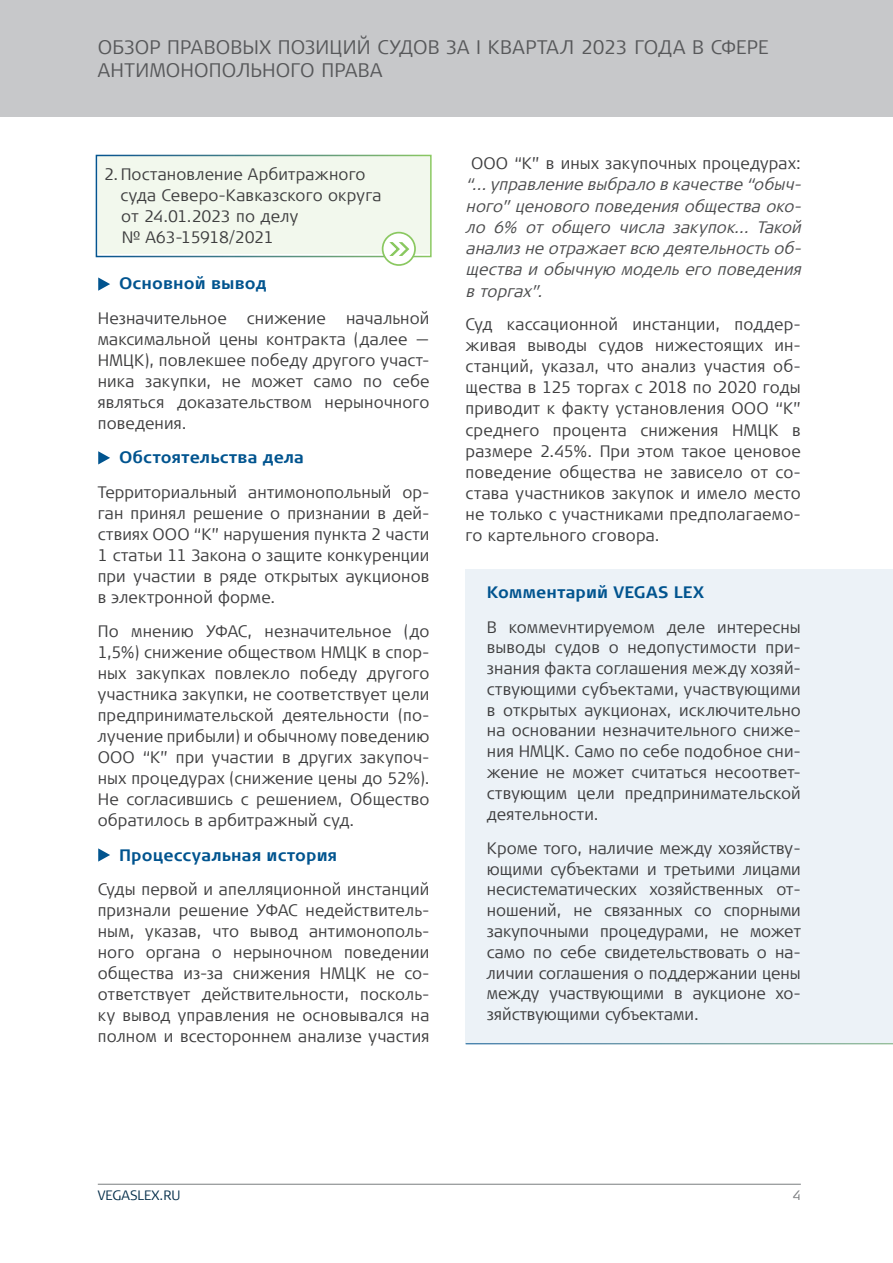
<style>
.page{position:relative;width:893px;height:1263px;background:#fff}
.page>*{position:absolute;margin:0;border:0;box-sizing:border-box;transform-origin:0 0}
.t1{font:300 19.5px/23.4px "Signa Offc Pro";letter-spacing:.01em;color:#57585a}
.t2{font:300 16.5px/21px "Signa Offc Pro";letter-spacing:.01em;color:#3e3e3f;text-align:justify}
.t3{font:italic 300 16.5px/21.3px "Signa Offc Pro";color:#4b4c4d}
.t4{font:700 16.5px "Signa Offc Pro";letter-spacing:.01em;color:#01548f}
.t5{font:300 13.5px "Signa Offc Pro";color:#032d49}
.t6{font:300 13.5px "Signa Offc Pro";color:#7a7c7f}
.s1{font-style:normal;color:#3e3e3f}
</style>
<div class="page">
<div style="left:0;top:0;width:893px;height:117px;background:#c7c8ca"></div>
<hr style="left:98px;top:1184px;width:703px;height:1px;background:#797d7f">
<div style="left:466px;top:570px;width:427px;height:474px;background:#ecf2f7"></div>
<div style="left:98px;top:156px;width:331px;height:98px;background:#f2f8ed"></div>
<div style="left:96px;top:155px;width:336px;height:102px;border:2px solid #fff"></div>
<svg style="left:98px;top:277px;width:12px;height:14px"></svg>
<svg style="left:98px;top:451px;width:12px;height:13px"></svg>
<svg style="left:98px;top:848px;width:12px;height:14px"></svg>
<svg style="left:382px;top:232px;width:34px;height:34px"></svg>
<hr style="left:466px;top:1043px;width:427px;height:1px;background:#fff">
<p class="t1" style="left:98px;top:34px;width:672px">ОБЗОР ПРАВОВЫХ ПОЗИЦИЙ СУДОВ ЗА I КВАРТАЛ 2023 ГОДА В СФЕРЕ<br>АНТИМОНОПОЛЬНОГО ПРАВА</p>
<p class="t2" style="left:120px;top:163px;width:263px;text-align:left;text-indent:-16px">2. Постановление Арбитражного суда Северо-Кавказского округа от 24.01.2023 по делу<br>№ А63-15918/2021</p>
<p class="t4" style="left:119px;top:272px;width:149px">Основной вывод</p>
<p class="t2" style="left:98px;top:307px;width:333px">Незначительное снижение начальной максимальной цены контракта (далее — НМЦК), повлекшее победу другого участ&shy;ника закупки, не может само по себе являться доказательством нерыночного поведения.</p>
<p class="t4" style="left:119px;top:446px;width:187px">Обстоятельства дела</p>
<p class="t2" style="left:98px;top:481px;width:333px">Территориальный антимонопольный ор&shy;ган принял решение о признании в дей&shy;ствиях ООО “К” нарушения пункта 2 части 1 статьи 11 Закона о защите конкуренции при участии в ряде открытых аукционов в электронной форме.</p>
<p class="t2" style="left:98px;top:620px;width:333px">По мнению УФАС, незначительное (до 1,5%) снижение обществом НМЦК в спор&shy;ных закупках повлекло победу другого участника закупки, не соответствует цели предпринимательской деятельности (по&shy;лучение прибыли) и обычному поведению ООО “К” при участии в других закупоч&shy;ных процедурах (снижение цены до 52%).<br>Не согласившись с решением, Общество обратилось в арбитражный суд.</p>
<p class="t4" style="left:119px;top:844px;width:220px">Процессуальная история</p>
<p class="t2" style="left:98px;top:878px;width:333px">Суды первой и апелляционной инстанций признали решение УФАС недействитель&shy;ным, указав, что вывод антимонополь&shy;ного органа о нерыночном поведении общества из-за снижения НМЦК не со&shy;ответствует действительности, посколь&shy;ку вывод управления не основывался на полном и всестороннем анализе участия</p>
<p class="t3" style="left:466px;top:152px;width:342px;text-indent:5px"><span class="s1">ООО “К” в иных закупочных процедурах: </span>“… управление выбрало вкачестве “обыч&shy;ного”ценового поведенияобществаоко&shy;ло 6% от общего числа закупок… Такой анализне отражаетвсю деятельностьоб&shy;ществаи обычную модельего поведения вторгах”.</p>
<p class="t2" style="left:466px;top:313px;width:337px">Суд кассационной инстанции, поддер&shy;живая выводы судов нижестоящих ин&shy;станций, указал, что анализ участия об&shy;щества в 125 торгах с 2018 по 2020 годы приводит к факту установления ООО “К” среднего процента снижения НМЦК в размере 2.45%. При этом такое ценовое поведение общества не зависело от со&shy;става участников закупок и имело место не только с участниками предполагаемо&shy;го картельного сговора.</p>
<p class="t4" style="left:487px;top:581px;width:219px">Комментарий VEGAS LEX</p>
<p class="t2" style="left:487px;top:616px;width:315px">В коммеvнтируемом деле интересны выводы судов о недопустимости при&shy;знания факта соглашения между хозяй&shy;ствующими субъектами, участвующими в открытых аукционах, исключительно на основании незначительного сниже&shy;ния НМЦК. Само по себе подобное сни&shy;жение не может считаться несоответ&shy;ствующим цели предпринимательской деятельности.</p>
<p class="t2" style="left:487px;top:837px;width:315px">Кроме того, наличие между хозяйству&shy;ющими субъектами и третьими лицами несистематических хозяйственных от&shy;ношений, не связанных со спорными закупочными процедурами, не может само по себе свидетельствовать о на&shy;личии соглашения о поддержании цены между участвующими в аукционе хо&shy;зяйствующими субъектами.</p>
<p class="t5" style="left:98px;top:1186px;width:84px">VEGASLEX.RU</p>
<p class="t6" style="left:793px;top:1185px;width:10px">4</p>
</div>
